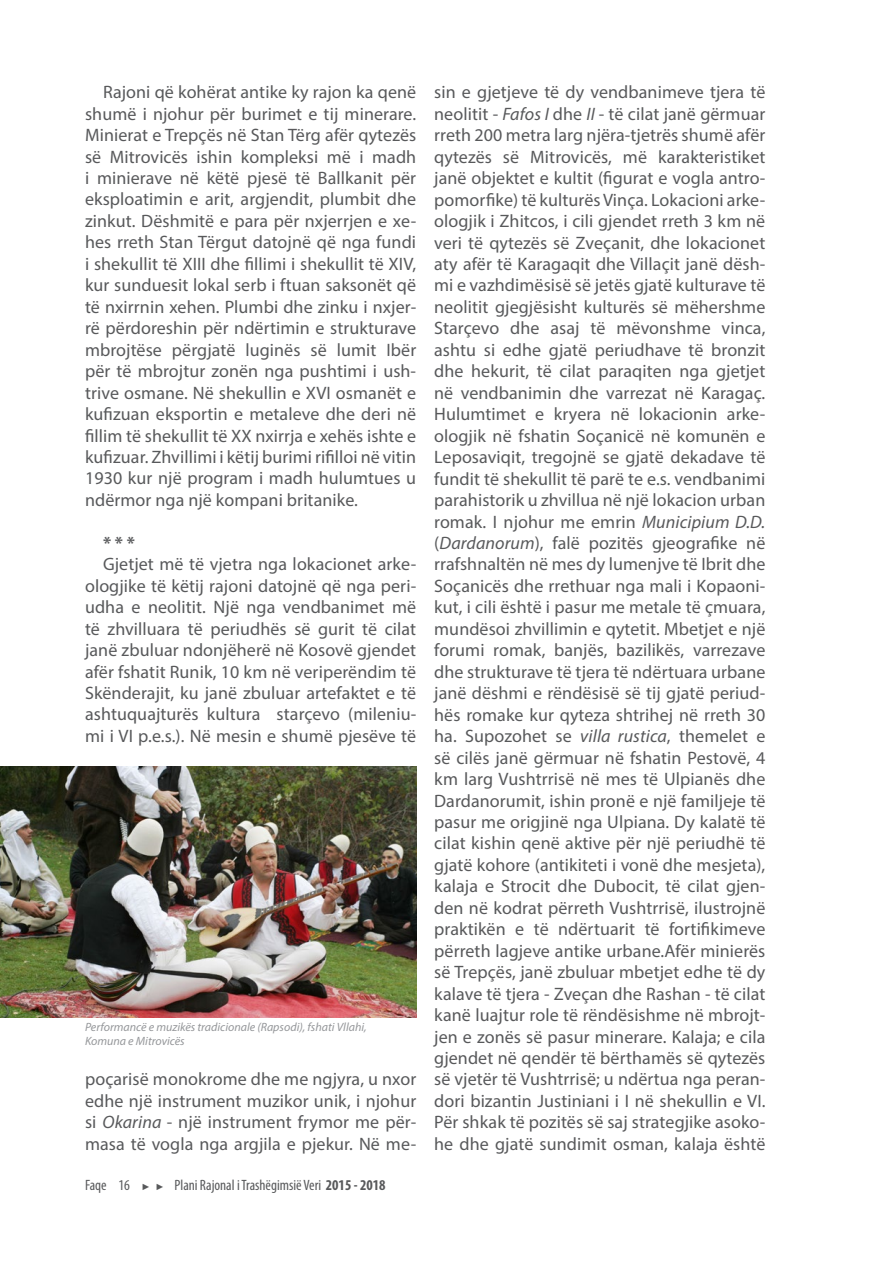
<style>
.page{position:relative;width:893px;height:1263px;background:#fff}
.page>*{position:absolute;margin:0;border:0;box-sizing:border-box;transform-origin:0 0}
.t1{font:18px/21.5px "Myriad Pro";letter-spacing:.005em;color:#58595b;text-align:justify}
.t2{font:700 18px "Myriad Pro";color:#58595b}
.t3{font:condensed 15px "Myriad Pro";color:#58595b}
.t4{font:italic 12px/14.4px "Myriad Pro";color:#95979a}
.s1{font-style:italic}
.s2{font-family:"Arial";font-stretch:normal;font-size:9px}
.s3{font-weight:700}
</style>
<div class="page">
<img style="left:0;top:767px;width:416px;height:250px">
<p class="t1" style="left:85px;top:81px;width:333px;text-indent:18px">Rajoni që kohërat antike ky rajon ka qenë shumë i njohur për burimet e tij minerare.<br>Minierat e Trepçës në Stan Tërg afër qytezës së Mitrovicës ishin kompleksi më i madh i minierave në këtë pjesë të Ballkanit për eksploatimin e arit, argjendit, plumbit dhe zinkut. Dëshmitë e para për nxjerrjen e xe&shy;hes rreth Stan Tërgut datojnë që nga fundi i shekullit të XIII dhe fillimi i shekullit të XIV, kur sunduesit lokal serb i ftuan saksonët që të nxirrnin xehen. Plumbi dhe zinku i nxjer&shy;rë përdoreshin për ndërtimin e strukturave mbrojtëse përgjatë luginës së lumit Ibër për të mbrojtur zonën nga pushtimi i ush&shy;trive osmane. Në shekullin e XVI osmanët e kufizuan eksportin e metaleve dhe deri në fillim të shekullit të XX nxirrja e xehës ishte e kufizuar. Zhvillimi i këtij burimi rifilloi në vitin 1930 kur një program i madh hulumtues u ndërmor nga një kompani britanike.</p>
<p class="t2" style="left:103px;top:531px;width:33px">* * *</p>
<p class="t1" style="left:85px;top:553px;width:333px;text-indent:18px">Gjetjet më të vjetra nga lokacionet arke&shy;ologjike të këtij rajoni datojnë që nga peri&shy;udha e neolitit. Një nga vendbanimet më të zhvilluara të periudhës së gurit të cilat janë zbuluar ndonjëherë në Kosovë gjendet afër fshatit Runik, 10 km në veriperëndim të Skënderajit, ku janë zbuluar artefaktet e të ashtuquajturës kultura starçevo (mileniu&shy;mi i VI p.e.s.). Në mesin e shumë pjesëve të</p>
<p class="t4" style="left:85px;top:1019px;width:283px">Performancë e muzikës tradicionale (Rapsodi), fshati Vllahi,<br>Komuna e Mitrovicës</p>
<p class="t1" style="left:85px;top:1068px;width:333px">poçarisë monokrome dhe me ngjyra, u nxor edhe një instrument muzikor unik, i njohur si <span class="s1">Okarina</span> - një instrument frymor me për&shy;masa të vogla nga argjila e pjekur. Në me-</p>
<p class="t3" style="left:85px;top:1176px;width:302px">Faqe 16 <span class="s2">► ►</span> Plani Rajonal i Trashëgimsië Veri <span class="s3">2015 - 2018</span></p>
<p class="t1" style="left:434px;top:81px;width:333px">sin e gjetjeve të dy vendbanimeve tjera të neolitit - <span class="s1">Fafos I</span> dhe <span class="s1">II</span> - të cilat janë gërmuar rreth 200 metra larg njëra-tjetrës shumë afër qytezës së Mitrovicës, më karakteristiket janë objektet e kultit (figurat e vogla antro&shy;pomorfike) të kulturës Vinça. Lokacioni arke&shy;ologjik i Zhitcos, i cili gjendet rreth 3 km në veri të qytezës së Zveçanit, dhe lokacionet aty afër të Karagaqit dhe Villaçit janë dësh&shy;mi e vazhdimësisë së jetës gjatë kulturave të neolitit gjegjësisht kulturës së mëhershme Starçevo dhe asaj të mëvonshme vinca, ashtu si edhe gjatë periudhave të bronzit dhe hekurit, të cilat paraqiten nga gjetjet në vendbanimin dhe varrezat në Karagaç.<br>Hulumtimet e kryera në lokacionin arke&shy;ologjik në fshatin Soçanicë në komunën e Leposaviqit, tregojnë se gjatë dekadave të fundit të shekullit të parë te e.s. vendbanimi parahistorik u zhvillua në një lokacion urban romak. I njohur me emrin <span class="s1">Municipium D.D. </span>(<span class="s1">Dardanorum</span>), falë pozitës gjeografike në rrafshnaltën në mes dy lumenjve të Ibrit dhe Soçanicës dhe rrethuar nga mali i Kopaoni&shy;kut, i cili është i pasur me metale të çmuara, mundësoi zhvillimin e qytetit. Mbetjet e një forumi romak, banjës, bazilikës, varrezave dhe strukturave të tjera të ndërtuara urbane janë dëshmi e rëndësisë së tij gjatë periud&shy;hës romake kur qyteza shtrihej në rreth 30 ha. Supozohet se <span class="s1">villa rustica</span>, themelet e së cilës janë gërmuar në fshatin Pestovë, 4 km larg Vushtrrisë në mes të Ulpianës dhe Dardanorumit, ishin pronë e një familjeje të pasur me origjinë nga Ulpiana. Dy kalatë të cilat kishin qenë aktive për një periudhë të gjatë kohore (antikiteti i vonë dhe mesjeta), kalaja e Strocit dhe Dubocit, të cilat gjen&shy;den në kodrat përreth Vushtrrisë, ilustrojnë praktikën e të ndërtuarit të fortifikimeve përreth lagjeve antike urbane.Afër minierës së Trepçës, janë zbuluar mbetjet edhe të dy kalave të tjera - Zveçan dhe Rashan - të cilat kanë luajtur role të rëndësishme në mbrojt&shy;jen e zonës së pasur minerare. Kalaja; e cila gjendet në qendër të bërthamës së qytezës së vjetër të Vushtrrisë; u ndërtua nga peran&shy;dori bizantin Justiniani i I në shekullin e VI.<br>Për shkak të pozitës së saj strategjike asoko&shy;he dhe gjatë sundimit osman, kalaja është</p>
</div>
